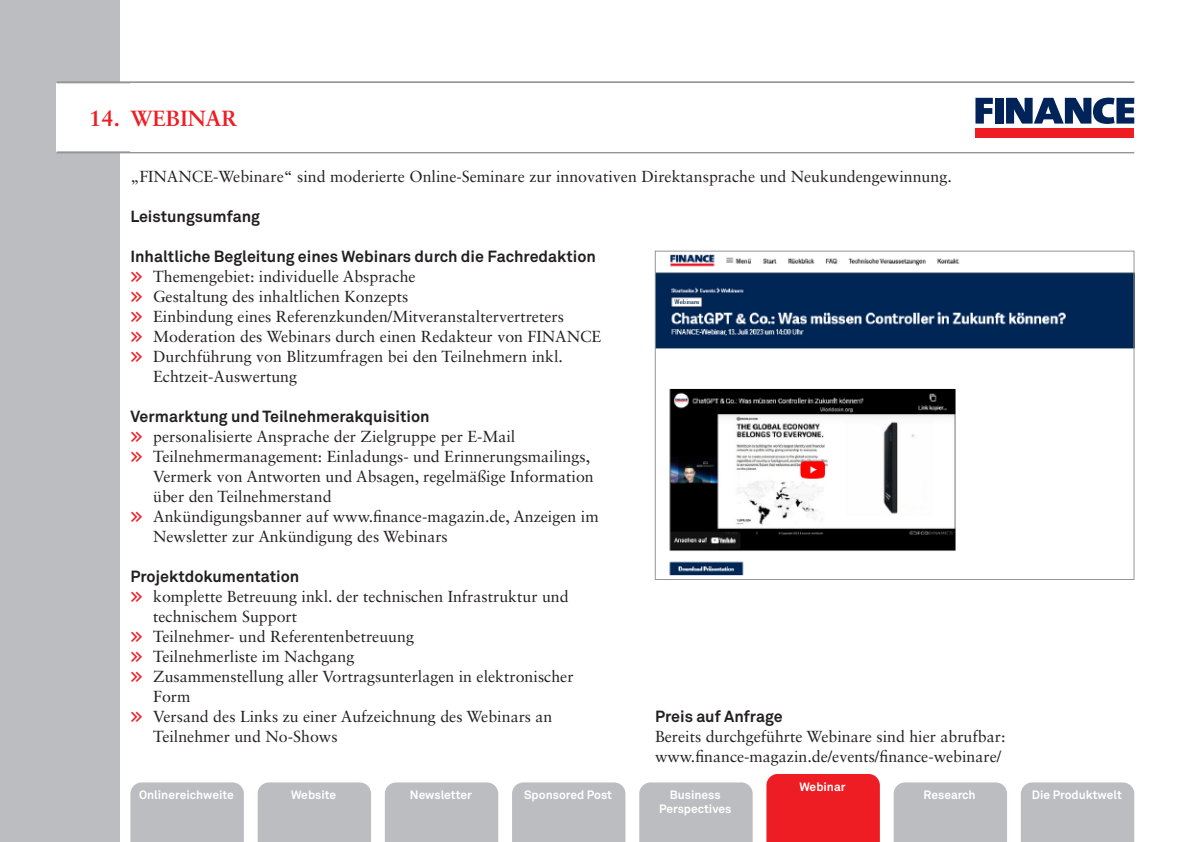
<style>
.page{position:relative;width:1191px;height:842px;background:#fff}
.page>*{position:absolute;margin:0;border:0;box-sizing:border-box;transform-origin:0 0}
.t1{font:700 22px "Sabon LT Std";color:#ee1d23}
.t2{font:16px/20px "Sabon LT Std";color:#231f20}
.t3{font:700 16px "Akkurat Std";color:#231f20}
.t4{font:700 12px/14px "Akkurat Std";color:#fff;text-align:center}
.s1{font-family:"Akkurat Std";font-weight:700;color:#ee1d23}
</style>
<div class="page">
<div style="left:0;top:0;width:119px;height:842px;background:#bcbdc0"></div>
<div style="left:57px;top:83px;width:68px;height:68px;background:#fff"></div>
<hr style="left:57px;top:81px;width:1077px;height:2px;background:#939598">
<hr style="left:57px;top:151px;width:1077px;height:2px;background:#939598">
<div style="left:975px;top:128px;width:159px;height:9px;background:#ee1d23"></div>
<svg style="left:1006px;top:98px;width:128px;height:26px"></svg>
<div style="left:995px;top:98px;width:8px;height:26px;background:#002359"></div>
<svg style="left:975px;top:98px;width:17px;height:26px"></svg>
<div style="left:130px;top:782px;width:114px;height:60px;background:#bcbdc0"></div>
<div style="left:258px;top:782px;width:113px;height:60px;background:#bcbdc0"></div>
<div style="left:385px;top:782px;width:113px;height:60px;background:#bcbdc0"></div>
<div style="left:512px;top:782px;width:113px;height:60px;background:#bcbdc0"></div>
<div style="left:639px;top:782px;width:113px;height:60px;background:#bcbdc0"></div>
<div style="left:1021px;top:782px;width:113px;height:60px;background:#bcbdc0"></div>
<div style="left:893px;top:782px;width:114px;height:60px;background:#bcbdc0"></div>
<div style="left:766px;top:774px;width:114px;height:68px;background:#ee1d23"></div>
<img style="left:657px;top:254px;width:475px;height:322px">
<div style="left:655px;top:251px;width:479px;height:329px;border:1px solid #939598"></div>
<h1 class="t1" style="left:89px;top:104px;width:149px">14. WEBINAR</h1>
<p class="t2" style="left:130px;top:167px;width:823px">„FINANCE-Webinare“ sind moderierte Online-Seminare zur innovativen Direktansprache und Neukundengewinnung.</p>
<p class="t3" style="left:130px;top:207px;width:131px">Leistungsumfang</p>
<p class="t3" style="left:130px;top:247px;width:467px">Inhaltliche Begleitung eines Webinars durch die Fachredaktion</p>
<p class="t2" style="left:130px;top:267px;width:287px"><span class="s1">&gt;&gt;</span> Themengebiet: individuelle Absprache</p>
<p class="t2" style="left:130px;top:287px;width:279px"><span class="s1">&gt;&gt;</span> Gestaltung des inhaltlichen Konzepts</p>
<p class="t2" style="left:130px;top:307px;width:435px"><span class="s1">&gt;&gt;</span> Einbindung eines Referenzkunden/Mitveranstaltervertreters</p>
<p class="t2" style="left:130px;top:327px;width:472px"><span class="s1">&gt;&gt;</span> Moderation des Webinars durch einen Redakteur von FINANCE</p>
<p class="t2" style="left:130px;top:347px;width:434px"><span class="s1">&gt;&gt;</span> Durchführung von Blitzumfragen bei den Teilnehmern inkl.</p>
<p class="t2" style="left:153px;top:367px;width:145px">Echtzeit-Auswertung</p>
<p class="t3" style="left:130px;top:407px;width:301px">Vermarktung und Teilnehmerakquisition</p>
<p class="t2" style="left:130px;top:427px;width:386px"><span class="s1">&gt;&gt;</span> personalisierte Ansprache der Zielgruppe per E-Mail</p>
<p class="t2" style="left:130px;top:447px;width:461px"><span class="s1">&gt;&gt;</span> Teilnehmermanagement: Einladungs- und Erinnerungsmailings,</p>
<p class="t2" style="left:153px;top:467px;width:442px">Vermerk von Antworten und Absagen, regelmäßige Information</p>
<p class="t2" style="left:153px;top:487px;width:180px">über den Teilnehmerstand</p>
<p class="t2" style="left:130px;top:507px;width:470px"><span class="s1">&gt;&gt;</span> Ankündigungsbanner auf www.finance-magazin.de, Anzeigen im</p>
<p class="t2" style="left:153px;top:527px;width:296px">Newsletter zur Ankündigung des Webinars</p>
<p class="t3" style="left:130px;top:567px;width:170px">Projektdokumentation</p>
<p class="t2" style="left:130px;top:587px;width:440px"><span class="s1">&gt;&gt;</span> komplette Betreuung inkl. der technischen Infrastruktur und</p>
<p class="t2" style="left:153px;top:607px;width:145px">technischem Support</p>
<p class="t2" style="left:130px;top:627px;width:285px"><span class="s1">&gt;&gt;</span> Teilnehmer- und Referentenbetreuung</p>
<p class="t2" style="left:130px;top:647px;width:225px"><span class="s1">&gt;&gt;</span> Teilnehmerliste im Nachgang</p>
<p class="t2" style="left:130px;top:667px;width:444px"><span class="s1">&gt;&gt;</span> Zusammenstellung aller Vortragsunterlagen in elektronischer</p>
<p class="t2" style="left:153px;top:687px;width:39px">Form</p>
<p class="t2" style="left:130px;top:707px;width:423px"><span class="s1">&gt;&gt;</span> Versand des Links zu einer Aufzeichnung des Webinars an</p>
<p class="t2" style="left:153px;top:727px;width:186px">Teilnehmer und No-Shows</p>
<p class="t3" style="left:655px;top:707px;width:129px">Preis auf Anfrage</p>
<p class="t2" style="left:655px;top:727px;width:352px">Bereits durchgeführte Webinare sind hier abrufbar: www.finance-magazin.de/events/finance-webinare/</p>
<p class="t4" style="left:799px;top:780px;width:48px">Webinar</p>
<p class="t4" style="left:139px;top:788px;width:96px">Onlinereichweite</p>
<p class="t4" style="left:291px;top:788px;width:47px">Website</p>
<p class="t4" style="left:410px;top:788px;width:63px">Newsletter</p>
<p class="t4" style="left:524px;top:788px;width:89px">Sponsored Post</p>
<p class="t4" style="left:659px;top:788px;width:74px">Business<br>Perspectives</p>
<p class="t4" style="left:923px;top:788px;width:54px">Research</p>
<p class="t4" style="left:1031px;top:788px;width:91px">Die Produktwelt</p>
</div>
